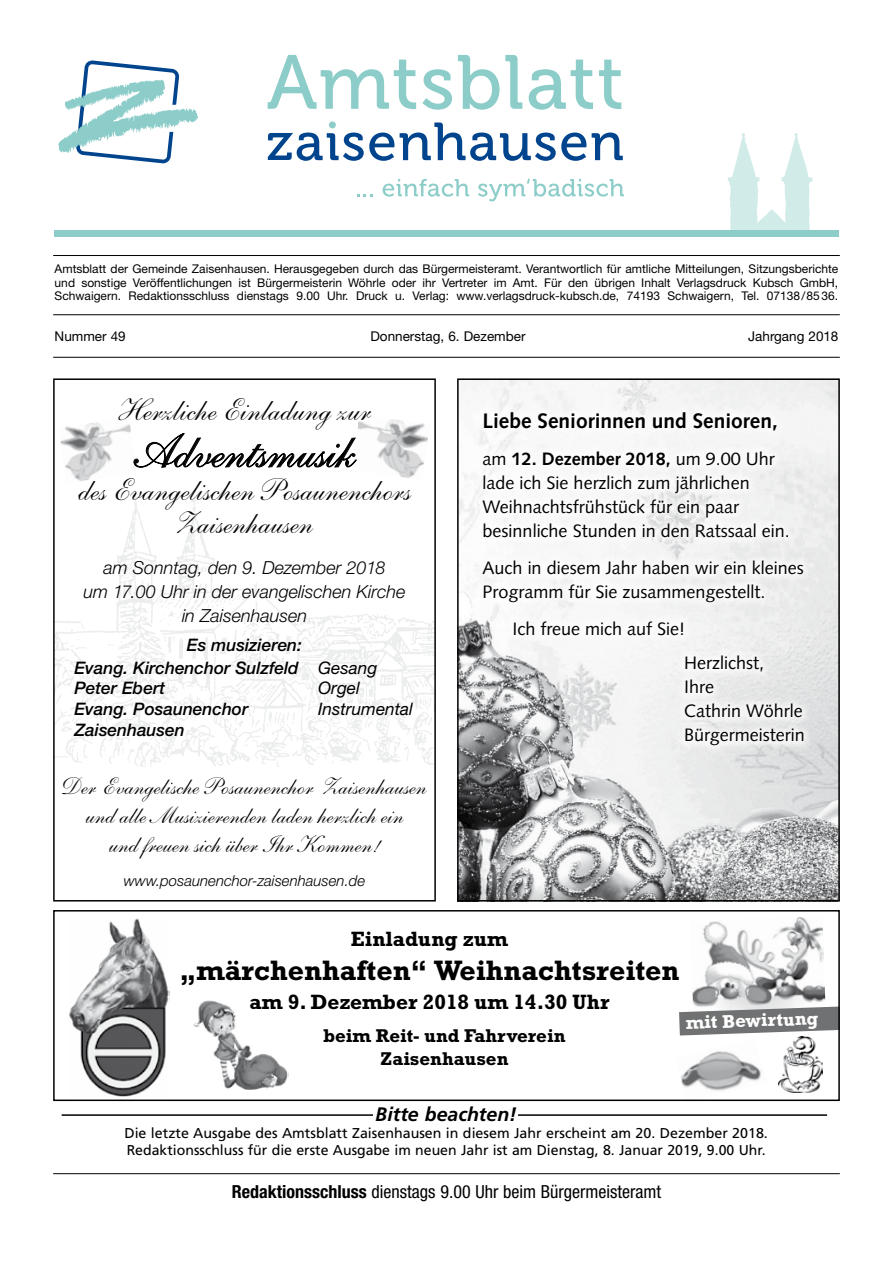
<style>
.page{position:relative;width:893px;height:1263px;background:#fff}
.page>*{position:absolute;margin:0;border:0;box-sizing:border-box;transform-origin:0 0}
.t1{font:48px "Shelley LT Std Script";color:#000}
.t2{font:31.5px/33px "Shelley LT Std Script";color:#000;text-align:center}
.t3{font:700 28.5px "Rockwell Std";color:#000}
.t4{font:24px/28.8px "Shelley LT Std Script";color:#000;text-align:center}
.t5{font:700 21px "Rockwell Std";color:#000}
.t6{font:700 21px "Syntax LT Std";color:#000}
.t7{font:italic 700 19.5px "Frutiger LT Std";color:#000}
.t8{font:700 18.75px/22.5px "Rockwell Std";color:#000;text-align:center}
.t9{font:700 18.75px "Rockwell Std";color:#fff}
.t10{font:18px/24px "Syntax LT Std";color:#000}
.t11{font:italic 300 18px/24px "Helvetica Neue LT Std";color:#000;text-align:center}
.t12{font:condensed 18px "Helvetica Neue LT Std";color:#000}
.t13{font:italic 500 17.25px/22.8px "Helvetica Neue LT Std";color:#000}
.t14{font:italic 17.25px "Helvetica Neue LT Std";color:#000}
.t15{font:italic 300 15px "Helvetica Neue LT Std";color:#000}
.t16{font:14.25px/17.1px "Frutiger LT Std";color:#000}
.t17{font:13.5px "Helvetica Neue LT Std";color:#000}
.t18{font:12px/13.5px "Helvetica Neue LT Std";color:#000;text-align:justify}
.s1{font-weight:400}
.s2{font-weight:700}
</style>
<div class="page">
<hr style="left:53px;top:357px;width:787px;height:1px;background:#000">
<hr style="left:53px;top:314px;width:787px;height:1px;background:#000">
<hr style="left:53px;top:1173px;width:787px;height:1px;background:#000">
<hr style="left:53px;top:255px;width:787px;height:1px;background:#000">
<svg style="left:268px;top:55px;width:148px;height:54px"></svg>
<svg style="left:422px;top:69px;width:30px;height:41px"></svg>
<svg style="left:458px;top:55px;width:41px;height:55px"></svg>
<svg style="left:505px;top:55px;width:17px;height:54px"></svg>
<svg style="left:529px;top:60px;width:64px;height:50px"></svg>
<svg style="left:599px;top:60px;width:22px;height:49px"></svg>
<svg style="left:728px;top:133px;width:85px;height:97px"></svg>
<div style="left:54px;top:230px;width:785px;height:7px;background:#8dcdc9"></div>
<svg style="left:592px;top:133px;width:31px;height:27px"></svg>
<svg style="left:400px;top:122px;width:186px;height:39px"></svg>
<svg style="left:268px;top:133px;width:126px;height:28px"></svg>
<div style="left:329px;top:121px;width:7px;height:7px;background:#8dcdc9;border-radius:50%"></div>
<svg style="left:357px;top:194px;width:15px;height:2px"></svg>
<svg style="left:383px;top:179px;width:86px;height:18px"></svg>
<svg style="left:478px;top:179px;width:146px;height:22px"></svg>
<svg style="left:58px;top:60px;width:140px;height:104px"></svg>
<img style="left:779px;top:1036px;width:44px;height:57px">
<hr style="left:62px;top:1114px;width:765px;height:2px;background:#000">
<div style="left:374px;top:1111px;width:144px;height:7px;background:#fff"></div>
<img style="left:60px;top:422px;width:74px;height:59px">
<img style="left:356px;top:419px;width:72px;height:59px">
<svg style="left:134px;top:433px;width:222px;height:35px"></svg>
<div style="left:53px;top:378px;width:383px;height:523px;border:2px solid #000"></div>
<img style="left:460px;top:381px;width:377px;height:517px">
<div style="left:457px;top:378px;width:383px;height:523px;border:2px solid #000"></div>
<div style="left:473px;top:403px;width:340px;height:241px;background:#fff;opacity:.75"></div>
<div style="left:676px;top:646px;width:137px;height:110px;background:#fff;opacity:.75"></div>
<img style="left:69px;top:918px;width:101px;height:179px">
<img style="left:692px;top:917px;width:133px;height:89px">
<img style="left:193px;top:1000px;width:96px;height:90px">
<img style="left:675px;top:1051px;width:91px;height:51px">
<svg style="left:679px;top:1006px;width:158px;height:29px;background:#8a8b8c"></svg>
<div style="left:53px;top:910px;width:787px;height:191px;border:2px solid #000"></div>
<p class="t18" style="left:55px;top:262px;width:785px">Amts-blatt der -Gemeinde Zaisen-hausen. Her-aus-gegeben durch das Bürgermeister-amt. Ver-ant-wort-lich für -amtliche Mit-teilungen, Sit-zungs-berichte und son-stige Ver-öffent-lichungen ist -Bürgermeisterin Wöhrle oder ihr Ver-treter im Amt. Für den -übrigen -Inhalt -Verlagsdruck -Kubsch GmbH, -Schwaigern. Redak-tions-schluss dienstags 9.00 Uhr. Druck u. -Verlag: www.verlagsdruck-kubsch.de, 74193 -Schwaigern, Tel. 07138/85 36.</p>
<p class="t17" style="left:55px;top:328px;width:73px">-Nummer 49</p>
<p class="t17" style="left:370px;top:328px;width:157px">Donners-tag, 6. Dezember</p>
<p class="t17" style="left:748px;top:328px;width:92px">Jahr-gang 2018</p>
<h2 class="t2" style="left:119px;top:394px;width:253px">Herzliche Einladung zur</h2>
<h1 class="t1" style="left:134px;top:423px;width:223px">Adventsmusik</h1>
<h2 class="t2" style="left:78px;top:474px;width:334px">des Evangelischen Posaunenchors<br>Zaisenhausen</h2>
<h3 class="t11" style="left:83px;top:555px;width:324px">am Sonntag, den 9. Dezember 2018<br>um 17.00 Uhr in der evangelischen Kirche in Zaisenhausen</h3>
<h3 class="t13" style="left:74px;top:633px;width:304px;text-indent:113px">Es musizieren:<br>Evang. Kirchenchor Sulzfeld <span class="s1">Gesang</span></h3>
<h3 class="t13" style="left:74px;top:677px;width:92px">Peter Ebert</h3>
<h3 class="t14" style="left:318px;top:678px;width:43px">Orgel</h3>
<h3 class="t13" style="left:74px;top:697px;width:176px">Evang. Posaunenchor</h3>
<h3 class="t14" style="left:318px;top:699px;width:96px">Instrumental</h3>
<h3 class="t13" style="left:74px;top:718px;width:112px">Zaisenhausen</h3>
<h3 class="t4" style="left:62px;top:772px;width:366px">Der Evangelische Posaunenchor Zaisenhausen und alle Musizierenden laden herzlich ein<br>und freuen sich über Ihr Kommen!</h3>
<p class="t15" style="left:124px;top:871px;width:243px">www.posaunenchor-zaisenhausen.de</p>
<h3 class="t6" style="left:483px;top:409px;width:297px">Liebe Seniorinnen und Senioren,</h3>
<h3 class="t10" style="left:483px;top:447px;width:309px">am <span class="s2">12. Dezember 2018,</span> um 9.00 Uhr lade ich Sie herzlich zum jährlichen Weihnachtsfrühstück für ein paar besinnliche Stunden in den Ratssaal ein.</h3>
<h3 class="t10" style="left:483px;top:556px;width:323px">Auch in diesem Jahr haben wir ein kleines<br>Programm für Sie zusammengestellt.</h3>
<h3 class="t10" style="left:684px;top:611px;width:81px;line-height:35px;text-indent:-172px">Ich freue mich auf Sie!<br>Herzlichst,</h3>
<h3 class="t10" style="left:684px;top:675px;width:122px">Ihre<br>Cathrin Wöhrle<br>Bürgermeisterin</h3>
<h3 class="t5" style="left:351px;top:926px;width:159px">Einladung zum</h3>
<h3 class="t3" style="left:180px;top:953px;width:501px">„märchenhaften“ Weihnachtsreiten</h3>
<h3 class="t5" style="left:250px;top:990px;width:361px">am 9. Dezember 2018 um 14.30 Uhr</h3>
<h3 class="t8" style="left:323px;top:1024px;width:244px">beim Reit- und Fahrverein<br>Zaisenhausen</h3>
<h3 class="t9" style="left:685px;top:1011px;width:134px;rotate:-2deg">mit Bewirtung</h3>
<h3 class="t7" style="left:375px;top:1103px;width:143px">Bitte beachten!</h3>
<p class="t16" style="left:124px;top:1125px;width:645px">Die letzte Ausgabe des Amtsblatt Zaisenhausen in diesem Jahr erscheint am 20. Dezember 2018.<br>Redaktionsschluss für die erste Ausgabe im neuen Jahr ist am Dienstag, 8. Januar 2019, 9.00 Uhr.</p>
<h3 class="t12" style="left:232px;top:1181px;width:431px"><span class="s2">Redak-tions-schluss</span> dienstags 9.00 Uhr beim Bürgermeisteramt</h3>
</div>
